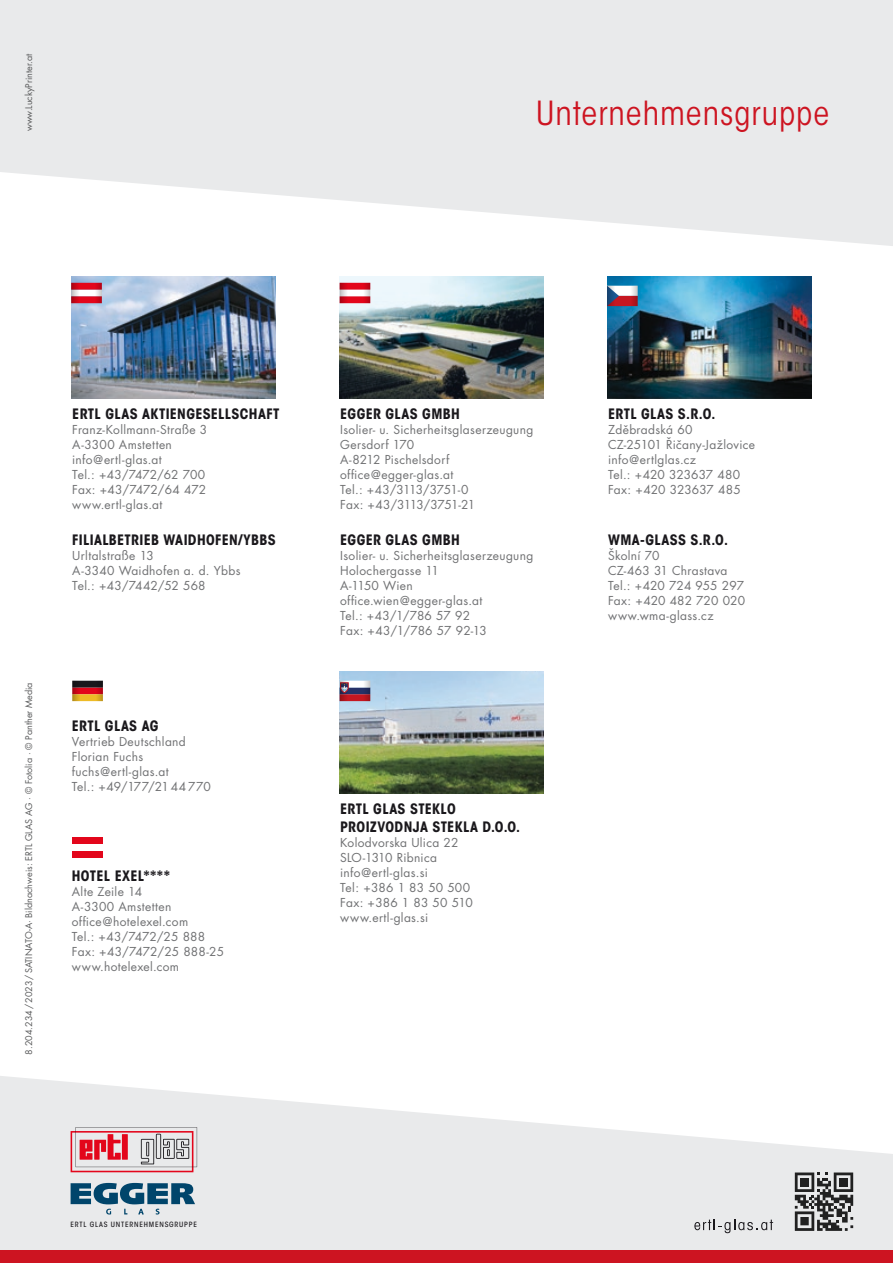
<style>
.page{position:relative;width:893px;height:1263px;background:#fff}
.page>*{position:absolute;margin:0;border:0;box-sizing:border-box;transform-origin:0 0}
.t1{font:condensed 33px "ITC Avant Garde Std";letter-spacing:.03em;color:#cd1421}
.t2{font:700 condensed 14.25px/18px "ITC Avant Garde Std";letter-spacing:.025em;color:#1a181c}
.t3{font:12px/15px "Futura CE";letter-spacing:.025em;color:#707173}
.t4{font:9px "Futura Std";color:#595a5b}
.t5{font:500 condensed 7.2px "ITC Avant Garde Std";letter-spacing:.105em;color:#1a181c}
</style>
<div class="page">
<svg style="left:0;top:1076px;width:893px;height:174px;fill:#e9eaeb"></svg>
<svg style="left:0;top:0;width:893px;height:246px;fill:#e9eaeb"></svg>
<img style="left:340px;top:671px;width:204px;height:122px">
<svg style="left:72px;top:681px;width:31px;height:20px"></svg>
<svg style="left:340px;top:681px;width:30px;height:20px"></svg>
<img style="left:607px;top:276px;width:204px;height:122px">
<svg style="left:607px;top:286px;width:31px;height:20px"></svg>
<img style="left:71px;top:276px;width:204px;height:122px">
<img style="left:340px;top:276px;width:204px;height:122px">
<svg style="left:71px;top:283px;width:31px;height:20px"></svg>
<svg style="left:340px;top:283px;width:30px;height:20px"></svg>
<div style="left:72px;top:837px;width:31px;height:7px;background:#e3061b"></div>
<div style="left:72px;top:851px;width:31px;height:7px;background:#e3061b"></div>
<svg style="left:71px;top:1127px;width:126px;height:45px;background:#d7a8ad"></svg>
<svg style="left:71px;top:1183px;width:124px;height:32px;background:#789aad"></svg>
<div style="left:0;top:1250px;width:893px;height:13px;background:#cd1421"></div>
<svg style="left:694px;top:1219px;width:79px;height:14px"></svg>
<svg style="left:795px;top:1172px;width:58px;height:59px;background:#7b7b7b"></svg>
<p class="t4" style="left:23px;top:131px;width:79px;rotate:-90deg">www.LuckyPrinter.at</p>
<h1 class="t1" style="left:536px;top:94px;width:295px">Unternehmensgruppe</h1>
<p class="t4" style="left:23px;top:1055px;width:374px;rotate:-90deg">8.204.234/2023/SATINATO-A· Bildnachweis: ERTL GLAS AG · © Fotolia · © Panther Media</p>
<p class="t2" style="left:72px;top:404px;width:209px">ERTL GLAS AKTIENGESELLSCHAFT</p>
<p class="t3" style="left:72px;top:422px;width:136px">Franz-Kollmann-Straße 3<br>A-3300 Amstetten info@ertl-glas.at<br>Tel.: +43/7472/62 700<br>Fax: +43/7472/64 472 www.ertl-glas.at</p>
<p class="t2" style="left:72px;top:530px;width:205px">FILIALBETRIEB WAIDHOFEN/YBBS</p>
<p class="t3" style="left:72px;top:548px;width:170px">Urltalstraße 13<br>A-3340 Waidhofen a. d. Ybbs<br>Tel.: +43/7442/52 568</p>
<p class="t2" style="left:72px;top:717px;width:88px">ERTL GLAS AG</p>
<p class="t3" style="left:72px;top:734px;width:140px">Vertrieb Deutschland<br>Florian Fuchs fuchs@ertl-glas.at<br>Tel.: +49/177/21 44 770</p>
<p class="t2" style="left:72px;top:867px;width:100px">HOTEL EXEL****</p>
<p class="t3" style="left:72px;top:884px;width:154px">Alte Zeile 14<br>A-3300 Amstetten office@hotelexel.com<br>Tel.: +43/7472/25 888<br>Fax: +43/7472/25 888-25 www.hotelexel.com</p>
<p class="t2" style="left:340px;top:404px;width:121px">EGGER GLAS GMBH</p>
<p class="t3" style="left:340px;top:422px;width:195px">Isolier- u. Sicherheitsglaserzeugung<br>Gersdorf 170<br>A-8212 Pischelsdorf office@egger-glas.at<br>Tel.: +43/3113/3751-0<br>Fax: +43/3113/3751-21</p>
<p class="t2" style="left:340px;top:530px;width:121px">EGGER GLAS GMBH</p>
<p class="t3" style="left:340px;top:548px;width:195px">Isolier- u. Sicherheitsglaserzeugung<br>Holochergasse 11<br>A-1150 Wien office.wien@egger-glas.at<br>Tel.: +43/1/786 57 92<br>Fax: +43/1/786 57 92-13</p>
<p class="t2" style="left:340px;top:800px;width:182px">ERTL GLAS STEKLO<br>PROIZVODNJA STEKLA D.O.O.</p>
<p class="t3" style="left:340px;top:835px;width:134px">Kolodvorska Ulica 22<br>SLO-1310 Ribnica info@ertl-glas.si<br>Tel: +386 1 83 50 500<br>Fax: +386 1 83 50 510 www.ertl-glas.si</p>
<p class="t5" style="left:71px;top:1220px;width:128px">ERTL GLAS UNTERNEHMENSGRUPPE</p>
<p class="t2" style="left:608px;top:404px;width:109px">ERTL GLAS S.R.O.</p>
<p class="t3" style="left:608px;top:422px;width:149px">Zděbradská 60<br>CZ-25101 Řičany-Jažlovice info@ertlglas.cz<br>Tel.: +420 323637 480<br>Fax: +420 323637 485</p>
<p class="t2" style="left:608px;top:530px;width:121px">WMA-GLASS S.R.O.</p>
<p class="t3" style="left:608px;top:548px;width:139px">Školní 70<br>CZ-463 31 Chrastava<br>Tel.: +420 724 955 297<br>Fax: +420 482 720 020 www.wma-glass.cz</p>
</div>
